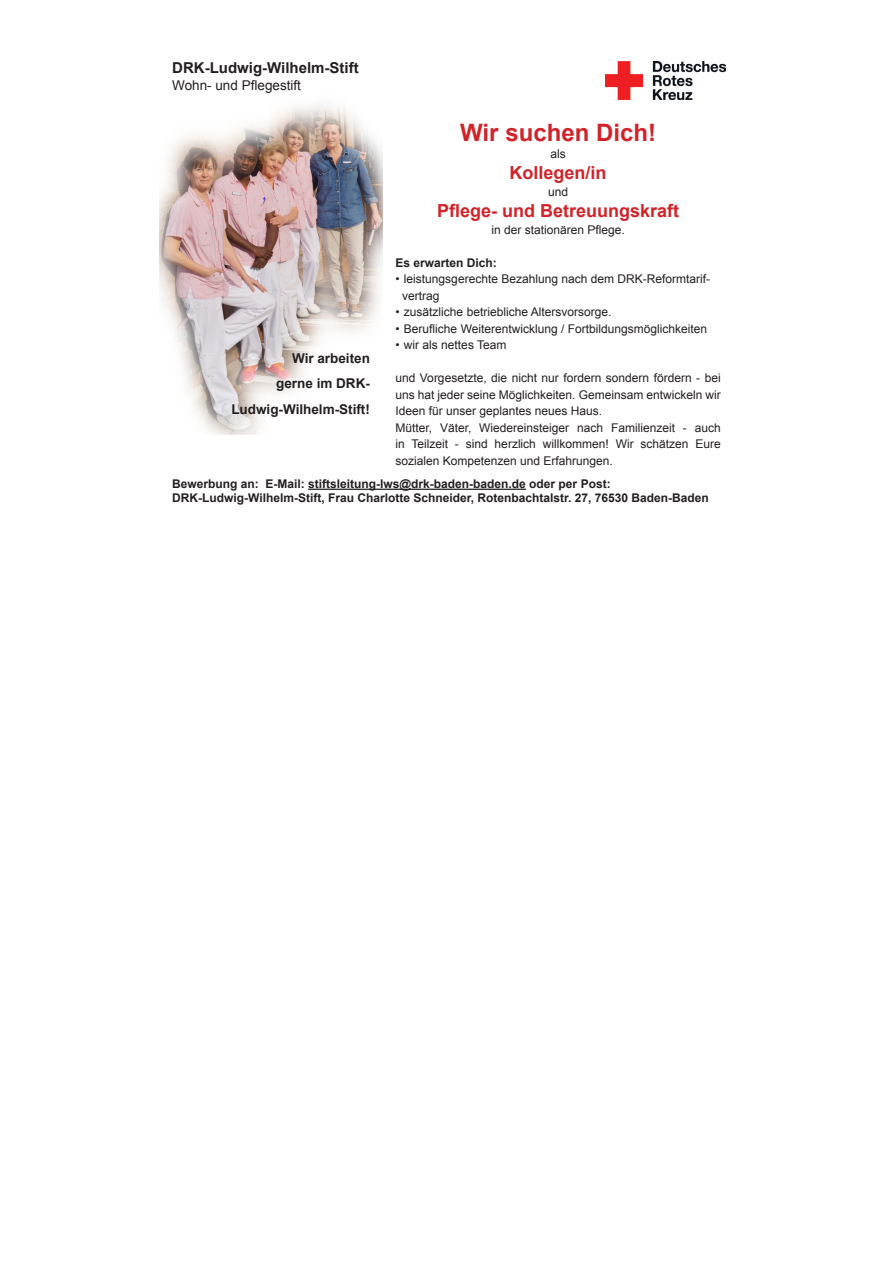
<style>
.page{position:relative;width:893px;height:1263px;background:#fff}
.page>*{position:absolute;margin:0;border:0;box-sizing:border-box;transform-origin:0 0}
.Überschrift_1{font:700 24px "Arial";color:#d1232a}
.Überschrift_1-2{font:700 18px "Arial";color:#d1232a}
.Absatzformat_5{font:700 18px "Arial";color:#d1232a}
.Absatzformat_3{font:700 15px "Arial";color:#231f20}
.Absatzformat_3-2{font:700 13.5px "Arial";color:#231f20}
.Absatzformat_4{font:13.5px "Arial";color:#231f20}
.Absatzformat_5-2{font:12px/16.5px "Arial";color:#231f20;text-align:justify}
.Absatzformat_4-2{font:700 12px "Arial";color:#231f20}
.Absatzformat_5-3{font:700 12px "Arial";color:#231f20}
</style>
<div class="page">
<img style="left:606px;top:62px;width:119px;height:37px">
<img style="left:159px;top:105px;width:224px;height:329px">
<hr style="left:308px;top:489px;width:218px;height:1px;background:#231f20">
<p class="Absatzformat_3" style="left:172px;top:58px;width:188px">DRK-Ludwig-Wilhelm-Stift</p>
<p class="Absatzformat_4" style="left:172px;top:76px;width:130px">Wohn- und Pflegestift</p>
<p class="Überschrift_1" style="left:460px;top:117px;width:197px">Wir suchen Dich!</p>
<p class="Absatzformat_5-2" style="left:550px;top:145px;width:17px">als</p>
<p class="Absatzformat_5" style="left:510px;top:161px;width:99px">Kollegen/in</p>
<p class="Absatzformat_5-2" style="left:548px;top:183px;width:22px">und</p>
<p class="Überschrift_1-2" style="left:437px;top:199px;width:244px">Pflege- und Betreuungskraft</p>
<p class="Absatzformat_5-2" style="left:491px;top:221px;width:135px">in der stationären Pflege.</p>
<p class="Absatzformat_5-3" style="left:395px;top:255px;width:103px">Es erwarten Dich:</p>
<p class="Absatzformat_5-2" style="left:402px;top:271px;width:309px;text-indent:-7px">• leistungsgerechte Bezahlung nach dem DRK-Reformtarif&shy;vertrag</p>
<p class="Absatzformat_5-2" style="left:395px;top:304px;width:217px">• zusätzliche betriebliche Altersvorsorge.</p>
<p class="Absatzformat_5-2" style="left:395px;top:320px;width:313px">• Berufliche Weiterentwicklung / Fortbildungsmöglichkeiten</p>
<p class="Absatzformat_5-2" style="left:395px;top:337px;width:112px">• wir als nettes Team</p>
<p class="Absatzformat_5-2" style="left:395px;top:370px;width:327px">und Vorgesetzte, die nicht nur fordern sondern fördern - bei uns hat jeder seine Möglichkeiten. Gemeinsam entwickeln wir Ideen für unser geplantes neues Haus.</p>
<p class="Absatzformat_5-2" style="left:395px;top:419px;width:327px">Mütter, Väter, Wiedereinsteiger nach Familienzeit - auch in Teilzeit - sind herzlich willkommen! Wir schätzen Eure sozialen Kompetenzen und Erfahrungen.</p>
<p class="Absatzformat_4-2" style="left:172px;top:476px;width:440px">Bewerbung an: E-Mail: stiftsleitung-lws@drk-baden-baden.de oder per Post:</p>
<p class="Absatzformat_4-2" style="left:172px;top:490px;width:538px">DRK-Ludwig-Wilhelm-Stift, Frau Charlotte Schneider, Rotenbachtalstr. 27, 76530 Baden-Baden</p>
<p class="Absatzformat_3-2" style="left:292px;top:349px;width:79px">Wir arbeiten</p>
<p class="Absatzformat_3-2" style="left:276px;top:375px;width:95px">gerne im DRK-</p>
<p class="Absatzformat_3-2" style="left:231px;top:400px;width:140px">Ludwig-Wilhelm-Stift!</p>
</div>
